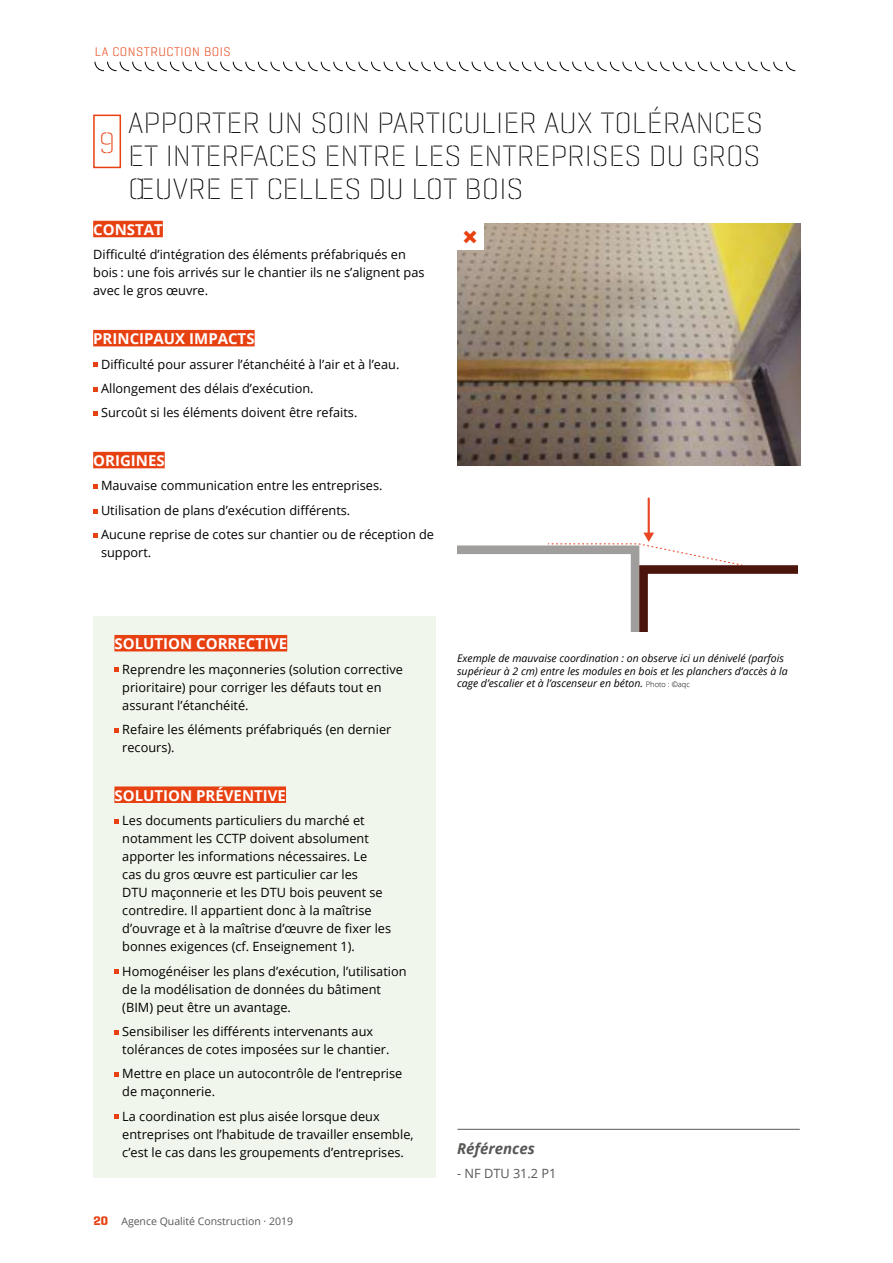
<style>
.page{position:relative;width:893px;height:1263px;background:#fff}
.page>*{position:absolute;margin:0;border:0;box-sizing:border-box;transform-origin:0 0}
.t1{font:30px/33px "Geogrotesque Stencil B Ul";color:#000;text-align:justify}
.t2{font:30px "Geogrotesque Stencil B Ul";color:#e74011}
.t3{font:800 28.5px "Open Sans";color:#e74011}
.t4{font:700 15px "Open Sans";color:#fff}
.t5{font:italic 700 15px "Open Sans";color:#575756}
.t6{font:12.75px/18px "Open Sans";color:#000}
.t7{font:12.75px "Geogrotesque Stencil A Lg";letter-spacing:.04em;color:#e74011}
.t8{font:12.75px "Open Sans";color:#575756}
.t9{font:italic 10.5px/12.8px "Open Sans";color:#000}
.t10{font:10.5px "Open Sans";color:#575756}
.s1{font-family:"Geogrotesque Stencil A";font-weight:700;font-size:12.75px;color:#e74011}
.s2{font-weight:300;font-style:normal;font-size:7.5px}
</style>
<div class="page">
<div style="left:93px;top:115px;width:28px;height:53px;border:2px solid #e74011"></div>
<div style="left:93px;top:616px;width:342px;height:562px;background:#f1f6ec"></div>
<div style="left:114px;top:635px;width:173px;height:16px;background:#e74011"></div>
<div style="left:114px;top:786px;width:172px;height:17px;background:#e74011"></div>
<svg style="left:114px;top:667px;width:5px;height:5px"></svg>
<svg style="left:114px;top:728px;width:5px;height:4px"></svg>
<svg style="left:114px;top:819px;width:5px;height:5px"></svg>
<svg style="left:114px;top:969px;width:5px;height:5px"></svg>
<svg style="left:114px;top:1030px;width:5px;height:4px"></svg>
<svg style="left:114px;top:1072px;width:5px;height:5px"></svg>
<svg style="left:114px;top:1115px;width:5px;height:4px"></svg>
<hr style="left:457px;top:1129px;width:343px;height:1px;background:#575756">
<hr style="left:648px;top:498px;width:2px;height:36px;background:#e84624">
<svg style="left:457px;top:533px;width:341px;height:98px"></svg>
<div style="left:93px;top:221px;width:70px;height:16px;background:#e74011"></div>
<div style="left:93px;top:330px;width:162px;height:16px;background:#e74011"></div>
<div style="left:93px;top:452px;width:72px;height:16px;background:#e74011"></div>
<svg style="left:93px;top:362px;width:5px;height:5px"></svg>
<svg style="left:93px;top:387px;width:5px;height:4px"></svg>
<svg style="left:93px;top:411px;width:5px;height:5px"></svg>
<svg style="left:93px;top:484px;width:5px;height:5px"></svg>
<svg style="left:93px;top:509px;width:5px;height:4px"></svg>
<svg style="left:93px;top:533px;width:5px;height:5px"></svg>
<img style="left:457px;top:224px;width:343px;height:242px">
<div style="left:457px;top:223px;width:26px;height:26px;background:#fff"></div>
<svg style="left:95px;top:62px;width:701px;height:9px"></svg>
<p class="t7" style="left:95px;top:44px;width:137px">LA CONSTRUCTION BOIS</p>
<h1 class="t2" style="left:99px;top:124px;width:17px">9</h1>
<h1 class="t1" style="left:128px;top:106px;width:636px">APPORTER UN SOIN PARTICULIER AUX TOLÉRANCES ET INTERFACES ENTRE LES ENTREPRISES DU GROS ŒUVRE ET CELLES DU LOT BOIS</h1>
<p class="t4" style="left:93px;top:219px;width:71px">CONSTAT</p>
<p class="t6" style="left:93px;top:245px;width:333px">Difficulté d’intégration des éléments préfabriqués en bois : une fois arrivés sur le chantier ils ne s’alignent pas avec le gros œuvre.</p>
<p class="t4" style="left:93px;top:328px;width:163px">PRINCIPAUX IMPACTS</p>
<p class="t6" style="left:101px;top:351px;width:300px;line-height:24.5px">Difficulté pour assurer l’étanchéité à l’air et à l’eau.<br>Allongement des délais d’exécution.<br>Surcoût si les éléments doivent être refaits.</p>
<p class="t4" style="left:93px;top:450px;width:73px">ORIGINES</p>
<p class="t6" style="left:101px;top:473px;width:335px;line-height:24.5px">Mauvaise communication entre les entreprises.<br>Utilisation de plans d’exécution différents.<br>Aucune reprise de cotes sur chantier ou de réception de</p>
<p class="t6" style="left:101px;top:543px;width:52px">support.</p>
<h2 class="t3" style="left:462px;top:215px;width:18px">×</h2>
<p class="t4" style="left:114px;top:633px;width:174px">SOLUTION CORRECTIVE</p>
<p class="t6" style="left:122px;top:660px;width:282px">Reprendre les maçonneries (solution corrective prioritaire) pour corriger les défauts tout en assurant l’étanchéité.</p>
<p class="t6" style="left:122px;top:720px;width:271px">Refaire les éléments préfabriqués (en dernier recours).</p>
<p class="t4" style="left:114px;top:785px;width:173px">SOLUTION PRÉVENTIVE</p>
<p class="t6" style="left:122px;top:811px;width:270px">Les documents particuliers du marché et notamment les CCTP doivent absolument apporter les informations nécessaires. Le<br>cas du gros œuvre est particulier car les<br>DTU maçonnerie et les DTU bois peuvent se contredire. Il appartient donc à la maîtrise d’ouvrage et à la maîtrise d’œuvre de fixer les bonnes exigences (cf. Enseignement 1).</p>
<p class="t6" style="left:122px;top:961px;width:286px">Homogénéiser les plans d’exécution, l’utilisation de la modélisation de données du bâtiment (BIM) peut être un avantage.</p>
<p class="t6" style="left:122px;top:1022px;width:269px">Sensibiliser les différents intervenants aux tolérances de cotes imposées sur le chantier.</p>
<p class="t6" style="left:122px;top:1064px;width:282px">Mettre en place un autocontrôle de l’entreprise de maçonnerie.</p>
<p class="t6" style="left:122px;top:1107px;width:293px">La coordination est plus aisée lorsque deux entreprises ont l’habitude de travailler ensemble, c’est le cas dans les groupements d’entreprises.</p>
<p class="t10" style="left:94px;top:1213px;width:201px"><span class="s1">20</span> Agence Qualité Construction · 2019</p>
<p class="t9" style="left:457px;top:651px;width:332px">Exemple de mauvaise coordination : on observe ici un dénivelé (parfois supérieur à 2 cm) entre les modules en bois et les planchers d’accès à la cage d’escalier et à l’ascenseur en béton. <span class="s2">Photo : ©aqc</span></p>
<p class="t5" style="left:457px;top:1137px;width:79px">Références</p>
<p class="t8" style="left:457px;top:1164px;width:101px">- NF DTU 31.2 P1</p>
</div>
